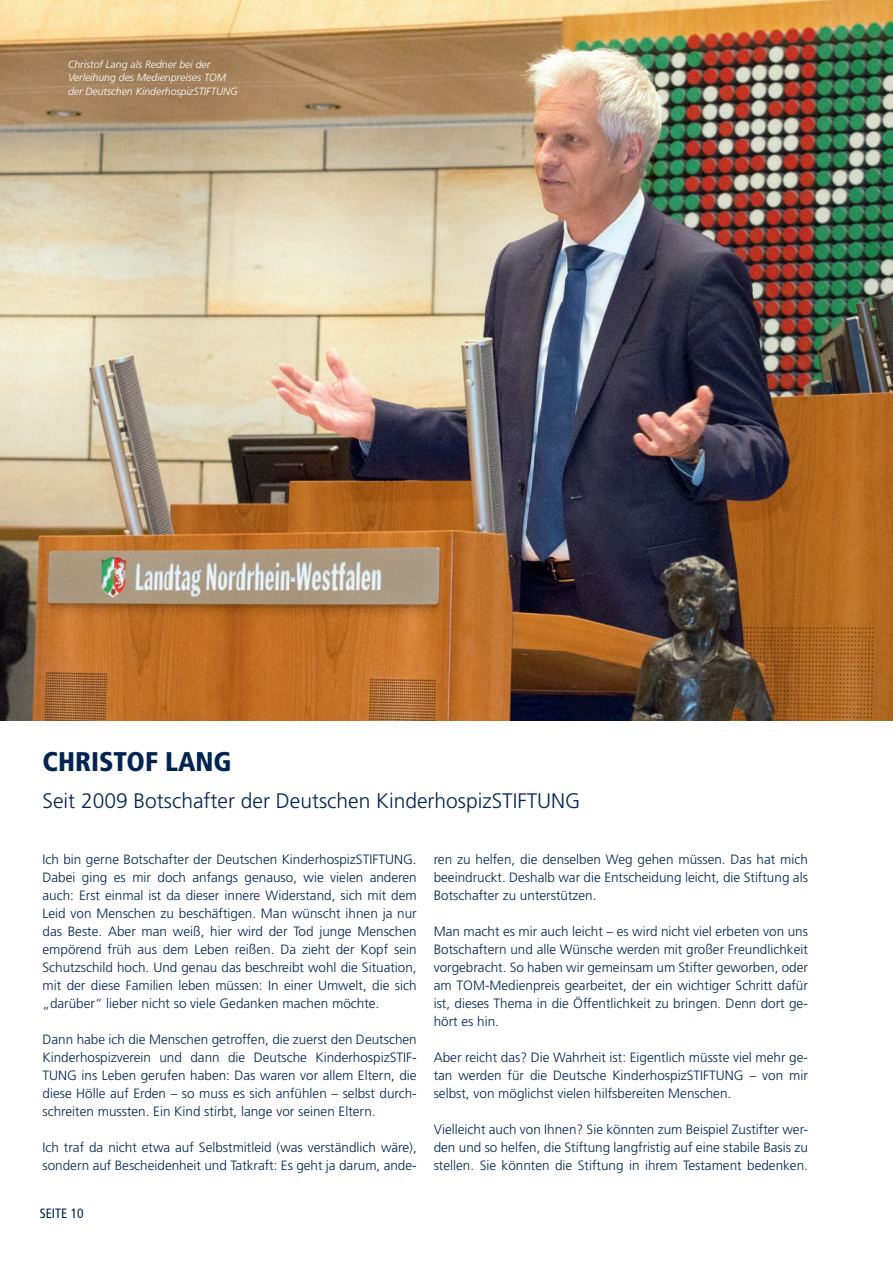
<style>
.page{position:relative;width:893px;height:1263px;background:#fff}
.page>*{position:absolute;margin:0;border:0;box-sizing:border-box;transform-origin:0 0}
.t1{font:900 condensed 27px "Frutiger";color:#002451}
.t2{font:300 21px "Frutiger LT Std";color:#002451}
.t3{font:300 13.5px/18px "Frutiger LT Std";color:#002451;text-align:justify}
.t4{font:condensed 13.5px "Frutiger";color:#002451}
.t5{font:italic 300 10.5px/13.5px "Frutiger";color:#fff}
</style>
<div class="page">
<img style="left:0;top:0;width:893px;height:720px">
<p class="t5" style="left:68px;top:57px;width:171px">Christof Lang als Redner bei der<br>Verleihung des Medienpreises TOM der Deutschen KinderhospizSTIFTUNG</p>
<h1 class="t1" style="left:43px;top:745px;width:191px">CHRISTOF LANG</h1>
<h2 class="t2" style="left:43px;top:789px;width:539px">Seit 2009 Botschafter der Deutschen KinderhospizSTIFTUNG</h2>
<p class="t3" style="left:43px;top:851px;width:376px">Ich bin gerne Botschafter der Deutschen KinderhospizSTIFTUNG.<br>Dabei ging es mir doch anfangs genauso, wie vielen anderen auch: Erst einmal ist da dieser innere Widerstand, sich mit dem Leid von Menschen zu beschäftigen. Man wünscht ihnen ja nur das Beste. Aber man weiß, hier wird der Tod junge Menschen empörend früh aus dem Leben reißen. Da zieht der Kopf sein Schutzschild hoch. Und genau das beschreibt wohl die Situation, mit der diese Familien leben müssen: In einer Umwelt, die sich „darüber“ lieber nicht so viele Gedanken machen möchte.</p>
<p class="t3" style="left:43px;top:1031px;width:376px">Dann habe ich die Menschen getroffen, die zuerst den Deutschen Kinderhospizverein und dann die Deutsche KinderhospizSTIF-TUNG ins Leben gerufen haben: Das waren vor allem Eltern, die diese Hölle auf Erden – so muss es sich anfühlen – selbst durch&shy;schreiten mussten. Ein Kind stirbt, lange vor seinen Eltern.</p>
<p class="t3" style="left:43px;top:1138px;width:376px">Ich traf da nicht etwa auf Selbstmitleid (was verständlich wäre), sondern auf Bescheidenheit und Tatkraft: Es geht ja darum, ande-</p>
<p class="t4" style="left:40px;top:1205px;width:45px">SEITE 10</p>
<p class="t3" style="left:434px;top:850px;width:376px">ren zu helfen, die denselben Weg gehen müssen. Das hat mich beeindruckt. Deshalb war die Entscheidung leicht, die Stiftung als Botschafter zu unterstützen.</p>
<p class="t3" style="left:434px;top:922px;width:376px">Man macht es mir auch leicht – es wird nicht viel erbeten von uns Botschaftern und alle Wünsche werden mit großer Freundlichkeit vorgebracht. So haben wir gemeinsam um Stifter geworben, oder am TOM-Medienpreis gearbeitet, der ein wichtiger Schritt dafür ist, dieses Thema in die Öffentlichkeit zu bringen. Denn dort ge&shy;hört es hin.</p>
<p class="t3" style="left:434px;top:1048px;width:376px">Aber reicht das? Die Wahrheit ist: Eigentlich müsste viel mehr ge&shy;tan werden für die Deutsche KinderhospizSTIFTUNG – von mir selbst, von möglichst vielen hilfsbereiten Menschen.</p>
<p class="t3" style="left:434px;top:1120px;width:376px">Vielleicht auch von Ihnen? Sie könnten zum Beispiel Zustifter wer&shy;den und so helfen, die Stiftung langfristig auf eine stabile Basis zu stellen. Sie könnten die Stiftung in ihrem Testament bedenken.</p>
</div>
